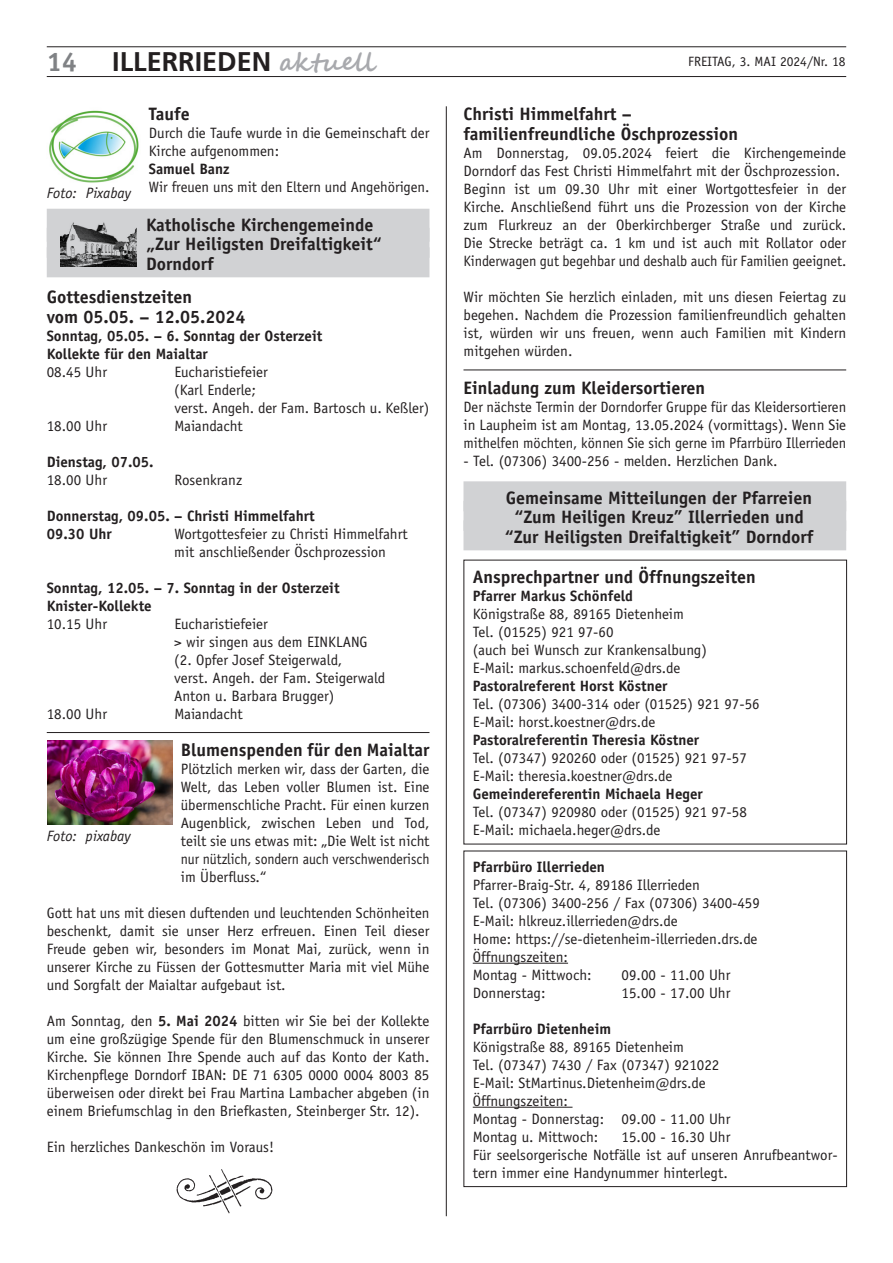
<style>
.page{position:relative;width:893px;height:1263px;background:#fff}
.page>*{position:absolute;margin:0;border:0;box-sizing:border-box;transform-origin:0 0}
.t1{font:700 27px "Frutiger";color:#231f20}
.t2{font:700 27px "Officina Sans";color:#808285}
.t3{font:700 18px/19.5px "Officina Sans";color:#231f20}
.t4{font:15px/18px "Officina Sans";color:#231f20}
.t5{font:700 15px/18px "Officina Sans";color:#231f20}
.t6{font:italic 15px "Officina Sans";color:#231f20}
.t7{font:15px "Officina Sans";letter-spacing:-.02em;color:#231f20}
.t8{font:13.5px "Officina Sans";color:#231f20}
.s1{font-family:"Segoe Script";font-size:25.5px;color:#a8a9ad}
.s2{font-weight:700}
</style>
<div class="page">
<hr style="left:47px;top:76px;width:799px;height:1px;background:#231f20">
<hr style="left:47px;top:47px;width:799px;height:1px;background:#231f20">
<hr style="left:446px;top:106px;width:1px;height:1110px;background:#231f20">
<hr style="left:47px;top:732px;width:382px;height:1px;background:#231f20">
<img style="left:49px;top:110px;width:90px;height:73px">
<div style="left:47px;top:209px;width:382px;height:33px;background:#d1d2d4"></div>
<div style="left:47px;top:228px;width:382px;height:30px;background:#d1d2d4"></div>
<div style="left:47px;top:247px;width:382px;height:30px;background:#d1d2d4"></div>
<svg style="left:60px;top:227px;width:77px;height:40px"></svg>
<img style="left:61px;top:222px;width:75px;height:45px">
<img style="left:48px;top:740px;width:124px;height:85px">
<hr style="left:463px;top:370px;width:383px;height:1px;background:#231f20">
<div style="left:463px;top:482px;width:383px;height:29px;background:#d1d2d4"></div>
<div style="left:463px;top:501px;width:383px;height:30px;background:#d1d2d4"></div>
<div style="left:463px;top:520px;width:383px;height:30px;background:#d1d2d4"></div>
<hr style="left:473px;top:963px;width:95px;height:1px;background:#231f20">
<hr style="left:473px;top:1107px;width:99px;height:1px;background:#231f20">
<div style="left:463px;top:851px;width:384px;height:336px;border:1px solid #231f20"></div>
<img style="left:176px;top:1169px;width:97px;height:45px">
<h1 class="t1" style="left:112px;top:46px;width:264px">ILLERRIEDEN <span class="s1">aktuell</span></h1>
<h1 class="t2" style="left:47px;top:45px;width:32px">14</h1>
<p class="t8" style="left:688px;top:53px;width:159px">FREITAG, 3. MAI 2024/Nr. 18</p>
<p class="t3" style="left:149px;top:104px;width:42px">Taufe</p>
<p class="t4" style="left:149px;top:124px;width:282px">Durch die Taufe wurde in die Gemeinschaft der<br>Kirche aufgenommen:</p>
<p class="t5" style="left:149px;top:160px;width:82px">Samuel Banz</p>
<p class="t4" style="left:149px;top:178px;width:282px">Wir freuen uns mit den Eltern und Angehörigen.</p>
<p class="t3" style="left:146px;top:214px;width:237px">Katholische Kirchengemeinde „Zur Heiligsten Dreifaltigkeit“<br>Dorndorf</p>
<p class="t3" style="left:47px;top:287px;width:200px">Gottesdienstzeiten<br>vom 05.05. – 12.05.2024</p>
<p class="t5" style="left:47px;top:326px;width:277px">Sonntag, 05.05. – 6. Sonntag der Osterzeit<br>Kollekte für den Maialtar</p>
<p class="t4" style="left:47px;top:362px;width:62px">08.45 Uhr</p>
<p class="t4" style="left:174px;top:362px;width:257px">Eucharistiefeier<br>(Karl Enderle;<br>verst. Angeh. der Fam. Bartosch u. Keßler)</p>
<p class="t4" style="left:47px;top:416px;width:62px">18.00 Uhr</p>
<p class="t7" style="left:174px;top:417px;width:70px">Maiandacht</p>
<p class="t5" style="left:47px;top:452px;width:108px">Dienstag, 07.05.</p>
<p class="t4" style="left:47px;top:470px;width:62px">18.00 Uhr</p>
<p class="t4" style="left:174px;top:470px;width:69px">Rosenkranz</p>
<p class="t5" style="left:47px;top:506px;width:269px">Donnerstag, 09.05. – Christi Himmelfahrt<br>09.30 Uhr</p>
<p class="t6" style="left:47px;top:184px;width:86px">Foto: Pixabay</p>
<p class="t4" style="left:174px;top:524px;width:235px">Wortgottesfeier zu Christi Himmelfahrt mit anschließender Öschprozession</p>
<p class="t5" style="left:47px;top:578px;width:294px">Sonntag, 12.05. – 7. Sonntag in der Osterzeit<br>Knister-Kollekte</p>
<p class="t4" style="left:47px;top:614px;width:62px">10.15 Uhr</p>
<p class="t4" style="left:174px;top:614px;width:213px">Eucharistiefeier<br>&gt; wir singen aus dem EINKLANG (2. Opfer Josef Steigerwald,<br>verst. Angeh. der Fam. Steigerwald<br>Anton u. Barbara Brugger)</p>
<p class="t4" style="left:47px;top:704px;width:62px">18.00 Uhr</p>
<p class="t7" style="left:174px;top:705px;width:70px">Maiandacht</p>
<p class="t3" style="left:181px;top:740px;width:250px">Blumenspenden für den Maialtar</p>
<p class="t4" style="left:181px;top:760px;width:250px;text-align:justify">Plötzlich merken wir, dass der Garten, die Welt, das Leben voller Blumen ist. Eine übermenschliche Pracht. Für einen kurzen Augenblick, zwischen Leben und Tod, teilt sie uns etwas mit: „Die Welt ist nicht nur nützlich, sondern auch verschwenderisch im Überfluss.“</p>
<p class="t4" style="left:47px;top:904px;width:384px;text-align:justify">Gott hat uns mit diesen duftenden und leuchtenden Schönheiten beschenkt, damit sie unser Herz erfreuen. Einen Teil dieser Freude geben wir, besonders im Monat Mai, zurück, wenn in unserer Kirche zu Füssen der Gottesmutter Maria mit viel Mühe und Sorgfalt der Maialtar aufgebaut ist.</p>
<p class="t4" style="left:47px;top:1012px;width:384px;text-align:justify">Am Sonntag, den <span class="s2">5. Mai 2024</span> bitten wir Sie bei der Kollekte um eine großzügige Spende für den Blumenschmuck in unserer Kirche. Sie können Ihre Spende auch auf das Konto der Kath.<br>Kirchenpflege Dorndorf IBAN: DE 71 6305 0000 0004 8003 85 überweisen oder direkt bei Frau Martina Lambacher abgeben (in einem Briefumschlag in den Briefkasten, Steinberger Str. 12).</p>
<p class="t4" style="left:47px;top:1138px;width:229px">Ein herzliches Dankeschön im Voraus!</p>
<p class="t6" style="left:47px;top:828px;width:86px">Foto: pixabay</p>
<p class="t3" style="left:463px;top:104px;width:276px">Christi Himmelfahrt – familienfreundliche Öschprozession</p>
<p class="t4" style="left:463px;top:144px;width:384px">Am Donnerstag, 09.05.2024 feiert die Kirchengemeinde Dorndorf das Fest Christi Himmelfahrt mit der Öschprozession.<br>Beginn ist um 09.30 Uhr mit einer Wortgottesfeier in der Kirche. Anschließend führt uns die Prozession von der Kirche zum Flurkreuz an der Oberkirchberger Straße und zurück.<br>Die Strecke beträgt ca. 1 km und ist auch mit Rollator oder Kinderwagen gut begehbar und deshalb auch für Familien geeignet.</p>
<p class="t4" style="left:463px;top:288px;width:384px;text-align:justify">Wir möchten Sie herzlich einladen, mit uns diesen Feiertag zu begehen. Nachdem die Prozession familienfreundlich gehalten ist, würden wir uns freuen, wenn auch Familien mit Kindern mitgehen würden.</p>
<p class="t3" style="left:463px;top:377px;width:243px">Einladung zum Kleidersortieren</p>
<p class="t4" style="left:463px;top:397px;width:384px;text-align:justify">Der nächste Termin der Dorndorfer Gruppe für das Kleidersortieren in Laupheim ist am Montag, 13.05.2024 (vormittags). Wenn Sie mithelfen möchten, können Sie sich gerne im Pfarrbüro Illerrieden</p>
<p class="t4" style="left:463px;top:451px;width:316px">- Tel. (07306) 3400-256 - melden. Herzlichen Dank.</p>
<p class="t3" style="left:505px;top:487px;width:310px;text-align:center">Gemeinsame Mitteilungen der Pfarreien “Zum Heiligen Kreuz” Illerrieden und “Zur Heiligsten Dreifaltigkeit” Dorndorf</p>
<p class="t3" style="left:473px;top:567px;width:284px">Ansprechpartner und Öffnungszeiten</p>
<p class="t5" style="left:473px;top:587px;width:162px">Pfarrer Markus Schönfeld</p>
<p class="t4" style="left:473px;top:605px;width:236px">Königstraße 88, 89165 Dietenheim<br>Tel. (01525) 921 97-60<br>(auch bei Wunsch zur Krankensalbung)<br>E-Mail: markus.schoenfeld@drs.de</p>
<p class="t5" style="left:473px;top:677px;width:196px">Pastoralreferent Horst Köstner</p>
<p class="t4" style="left:473px;top:695px;width:288px">Tel. (07306) 3400-314 oder (01525) 921 97-56<br>E-Mail: horst.koestner@drs.de</p>
<p class="t5" style="left:473px;top:731px;width:228px">Pastoralreferentin Theresia Köstner</p>
<p class="t4" style="left:473px;top:749px;width:276px">Tel. (07347) 920260 oder (01525) 921 97-57<br>E-Mail: theresia.koestner@drs.de</p>
<p class="t5" style="left:473px;top:785px;width:232px">Gemeindereferentin Michaela Heger</p>
<p class="t4" style="left:473px;top:803px;width:276px">Tel. (07347) 920980 oder (01525) 921 97-58<br>E-Mail: michaela.heger@drs.de</p>
<p class="t5" style="left:473px;top:857px;width:134px">Pfarrbüro Illerrieden</p>
<p class="t4" style="left:473px;top:876px;width:289px">Pfarrer-Braig-Str. 4, 89186 Illerrieden<br>Tel. (07306) 3400-256 / Fax (07306) 3400-459<br>E-Mail: hlkreuz.illerrieden@drs.de<br>Home: https://se-dietenheim-illerrieden.drs.de Öffnungszeiten:<br>Montag - Mittwoch:</p>
<p class="t4" style="left:622px;top:966px;width:110px">09.00 - 11.00 Uhr</p>
<p class="t4" style="left:473px;top:984px;width:74px">Donnerstag:</p>
<p class="t4" style="left:622px;top:984px;width:110px">15.00 - 17.00 Uhr</p>
<p class="t5" style="left:473px;top:1019px;width:140px">Pfarrbüro Dietenheim</p>
<p class="t4" style="left:473px;top:1038px;width:259px">Königstraße 88, 89165 Dietenheim<br>Tel. (07347) 7430 / Fax (07347) 921022<br>E-Mail: StMartinus.Dietenheim@drs.de<br>Öffnungszeiten:<br>Montag - Donnerstag: 09.00 - 11.00 Uhr<br>Montag u. Mittwoch:</p>
<p class="t4" style="left:473px;top:1128px;width:366px;text-indent:149px">15.00 - 16.30 Uhr<br>Für seelsorgerische Notfälle ist auf unseren Anrufbeantwor&shy;tern immer eine Handynummer hinterlegt.</p>
</div>
